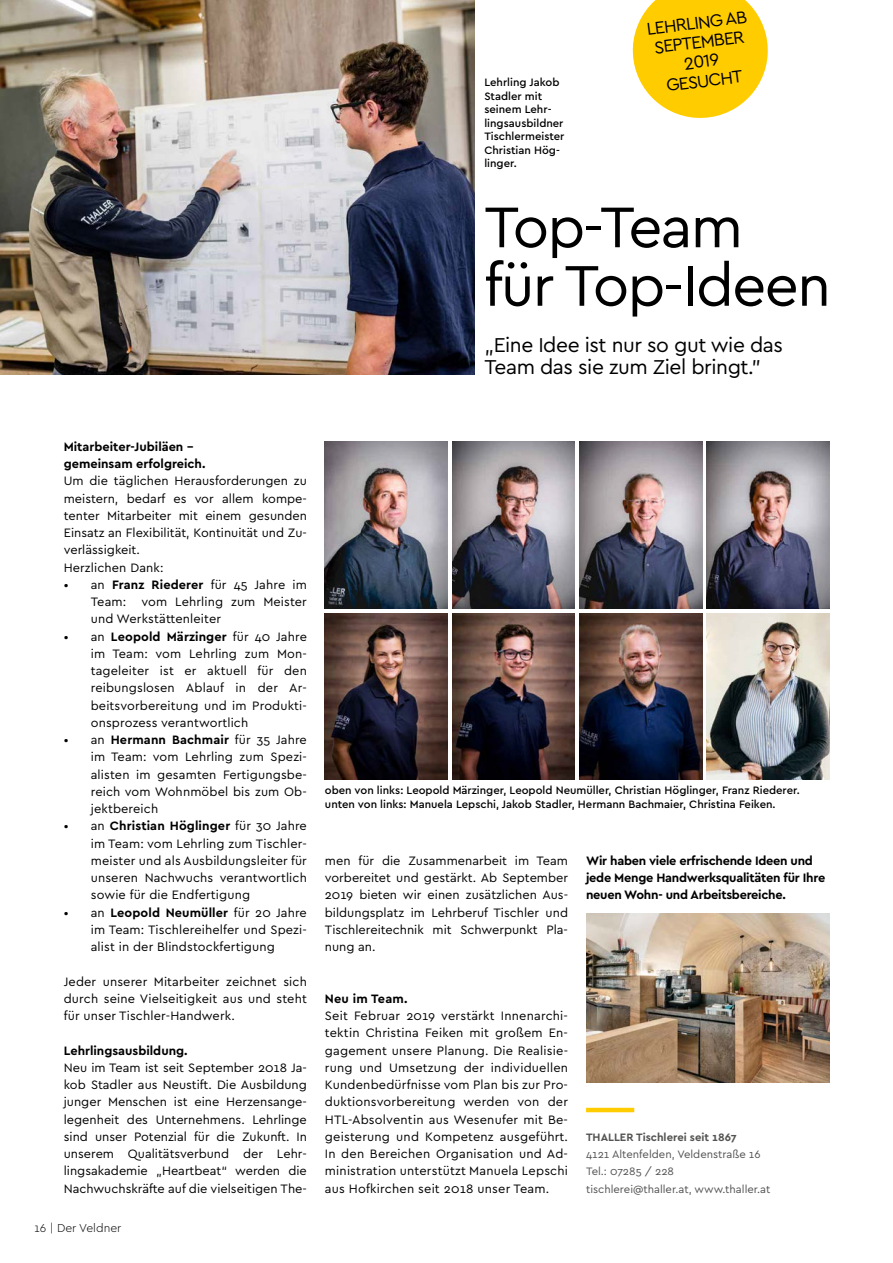
<style>
.page{position:relative;width:893px;height:1263px;background:#fff}
.page>*{position:absolute;margin:0;border:0;box-sizing:border-box;transform-origin:0 0}
.t1{font:60px/58.5px "Cera";letter-spacing:-.03em;color:#000}
.t2{font:21px/22.5px "Cera";letter-spacing:-.02em;color:#000}
.t3{font:18px/19.5px "Cera";color:#000;text-align:center}
.t4{font:12.75px/17.2px "Cera";letter-spacing:.01em;color:#000;text-align:justify}
.t5{font:700 12.75px/17.2px "Cera";letter-spacing:-.02em;color:#000}
.t6{font:700 12.75px/17.2px "Cera";color:#000}
.t7{font:700 12.75px "Cera";letter-spacing:.015em;color:#000}
.t8{font:300 12px "Cera";color:#000}
.t9{font:500 11.25px/13.5px "Cera";color:#000}
.t10{font:11.25px/17.2px "Cera";color:#535352}
.t11{font:700 11.25px "Cera";color:#535352}
.s1{font-weight:700}
</style>
<div class="page">
<hr style="left:586px;top:1108px;width:48px;height:4px;background:#fc0">
<img style="left:325px;top:441px;width:123px;height:167px">
<img style="left:452px;top:441px;width:123px;height:167px">
<img style="left:579px;top:441px;width:123px;height:167px">
<img style="left:706px;top:441px;width:123px;height:167px">
<img style="left:706px;top:613px;width:123px;height:167px">
<img style="left:325px;top:613px;width:123px;height:167px">
<img style="left:452px;top:613px;width:123px;height:167px">
<img style="left:579px;top:613px;width:123px;height:167px">
<img style="left:586px;top:913px;width:243px;height:170px">
<img style="left:0;top:0;width:475px;height:374px">
<svg style="left:632px;top:0;width:136px;height:118px"></svg>
<p class="t9" style="left:484px;top:75px;width:82px">Lehrling Jakob<br>Stadler mit seinem Lehr&shy;lingsausbildner<br>Tischlermeister<br>Christian Hög&shy;linger.</p>
<h3 class="t3" style="left:645px;top:18px;width:102px;rotate:-7deg">LEHRLING AB<br>SEPTEMBER<br>2019<br>GESUCHT</h3>
<h1 class="t1" style="left:484px;top:195px;width:348px">Top-Team<br>für Top-Ideen</h1>
<h2 class="t2" style="left:484px;top:332px;width:300px">„Eine Idee ist nur so gut wie das<br>Team das sie zum Ziel bringt.”</h2>
<p class="t6" style="left:64px;top:437px;width:143px">Mitarbeiter-Jubiläen – gemeinsam erfolgreich.</p>
<p class="t4" style="left:64px;top:472px;width:245px;text-align:left">Um die täglichen Herausforderungen zu meistern, bedarf es vor allem kompe&shy;tenter Mitarbeiter mit einem gesunden<br>Einsatz an Flexibilität, Kontinuität und Zu&shy;verlässigkeit.<br>Herzlichen Dank:</p>
<p class="t4" style="left:91px;top:575px;width:218px;text-indent:-27px">• an <span class="s1">Franz Riederer</span> für 45 Jahre im Team: vom Lehrling zum Meister und Werkstättenleiter</p>
<p class="t4" style="left:91px;top:627px;width:218px;text-indent:-27px">• an <span class="s1">Leopold Märzinger</span> für 40 Jahre im Team: vom Lehrling zum Mon&shy;tageleiter ist er aktuell für den reibungslosen Ablauf in der Ar&shy;beitsvorbereitung und im Produkti&shy;onsprozess verantwortlich</p>
<p class="t4" style="left:91px;top:731px;width:218px;text-indent:-27px">• an <span class="s1">Hermann Bachmair</span> für 35 Jahre im Team: vom Lehrling zum Spezi&shy;alisten im gesamten Fertigungsbe&shy;reich vom Wohnmöbel bis zum Ob&shy;jektbereich</p>
<p class="t4" style="left:91px;top:817px;width:218px;text-indent:-27px">• an <span class="s1">Christian Höglinger</span> für 30 Jahre im Team: vom Lehrling zum Tischler&shy;meister und als Ausbildungsleiter für unseren Nachwuchs verantwortlich sowie für die Endfertigung</p>
<p class="t4" style="left:91px;top:903px;width:218px;text-indent:-27px">• an <span class="s1">Leopold Neumüller</span> für 20 Jahre im Team: Tischlereihelfer und Spezi&shy;alist in der Blindstockfertigung</p>
<p class="t4" style="left:64px;top:972px;width:245px">Jeder unserer Mitarbeiter zeichnet sich durch seine Vielseitigkeit aus und steht für unser Tischler-Handwerk.</p>
<p class="t6" style="left:64px;top:1041px;width:125px">Lehrlingsausbildung.</p>
<p class="t4" style="left:64px;top:1058px;width:245px">Neu im Team ist seit September 2018 Ja&shy;kob Stadler aus Neustift. Die Ausbildung junger Menschen ist eine Herzensange&shy;legenheit des Unternehmens. Lehrlinge sind unser Potenzial für die Zukunft. In unserem Qualitätsverbund der Lehr&shy;lingsakademie „Heartbeat“ werden die Nachwuchskräfte auf die vielseitigen The-</p>
<p class="t8" style="left:34px;top:1220px;width:89px">16 | Der Veldner</p>
<p class="t9" style="left:325px;top:783px;width:476px">oben von links: Leopold Märzinger, Leopold Neumüller, Christian Höglinger, Franz Riederer. unten von links: Manuela Lepschi, Jakob Stadler, Hermann Bachmaier, Christina Feiken.</p>
<p class="t4" style="left:325px;top:851px;width:245px">men für die Zusammenarbeit im Team vorbereitet und gestärkt. Ab September 2019 bieten wir einen zusätzlichen Aus&shy;bildungsplatz im Lehrberuf Tischler und Tischlereitechnik mit Schwerpunkt Pla&shy;nung an.</p>
<p class="t7" style="left:325px;top:990px;width:84px">Neu im Team.</p>
<p class="t4" style="left:325px;top:1007px;width:245px">Seit Februar 2019 verstärkt Innenarchi&shy;tektin Christina Feiken mit großem En&shy;gagement unsere Planung. Die Realisie&shy;rung und Umsetzung der individuellen Kundenbedürfnisse vom Plan bis zur Pro&shy;duktionsvorbereitung werden von der HTL-Absolventin aus Wesenufer mit Be&shy;geisterung und Kompetenz ausgeführt.<br>In den Bereichen Organisation und Ad&shy;ministration unterstützt Manuela Lepschi aus Hofkirchen seit 2018 unser Team.</p>
<p class="t5" style="left:586px;top:851px;width:241px">Wir haben viele erfrischende Ideen und jede Menge Handwerksqualitäten für Ihre neuen Wohn- und Arbeitsbereiche.</p>
<p class="t11" style="left:586px;top:1130px;width:152px">THALLER Tischlerei seit 1867</p>
<p class="t10" style="left:586px;top:1145px;width:186px">4121 Altenfelden, Veldenstraße 16<br>Tel.: 07285 / 228 tischlerei@thaller.at, www.thaller.at</p>
</div>
